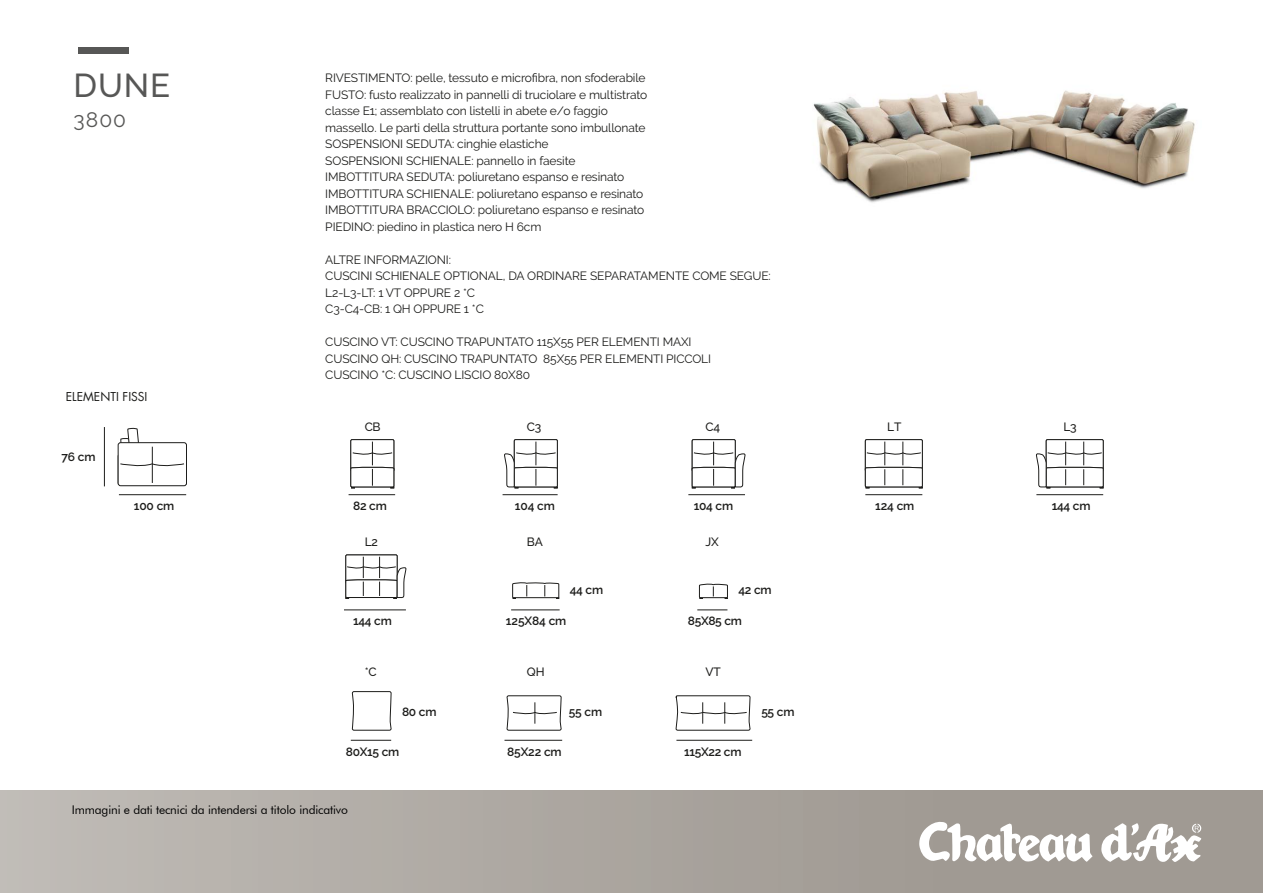
<style>
.page{position:relative;width:1263px;height:893px;background:#fff}
.page>*{position:absolute;margin:0;border:0;box-sizing:border-box;transform-origin:0 0}
.t1{font:500 33px "Raleway";color:#575756}
.t2{font:21px "Raleway";color:#575756}
.t3{font:12px/16.5px "Raleway";letter-spacing:-.01em;color:#1d1d1b}
.t4{font:600 12px "Raleway";letter-spacing:-.01em;color:#1d1d1b}
.t5{font:12px "Futura BT";letter-spacing:-.01em;color:#000}
.t6{font:500 12px "Raleway";letter-spacing:-.035em;color:#1d1d1b}
.t7{font:12px "Futura";color:#1d1d1b}
</style>
<div class="page">
<div style="left:78px;top:47px;width:51px;height:7px;background:#575756"></div>
<div style="left:0;top:790px;width:1263px;height:103px;background:linear-gradient(to right,#beb9b4,#9a938c)"></div>
<svg style="left:919px;top:821px;width:173px;height:42px"></svg>
<svg style="left:1101px;top:823px;width:100px;height:39px"></svg>
<hr style="left:104px;top:427px;width:1px;height:59px;background:#1d1d1b">
<hr style="left:349px;top:494px;width:46px;height:1px;background:#1d1d1b">
<hr style="left:503px;top:494px;width:55px;height:1px;background:#1d1d1b">
<hr style="left:688px;top:494px;width:57px;height:1px;background:#1d1d1b">
<hr style="left:865px;top:494px;width:57px;height:1px;background:#1d1d1b">
<hr style="left:1036px;top:494px;width:67px;height:1px;background:#1d1d1b">
<hr style="left:344px;top:610px;width:62px;height:1px;background:#1d1d1b">
<hr style="left:511px;top:610px;width:49px;height:1px;background:#1d1d1b">
<hr style="left:697px;top:610px;width:30px;height:1px;background:#1d1d1b">
<hr style="left:351px;top:740px;width:40px;height:1px;background:#1d1d1b">
<hr style="left:504px;top:740px;width:58px;height:1px;background:#1d1d1b">
<hr style="left:676px;top:740px;width:76px;height:1px;background:#1d1d1b">
<img style="left:813px;top:90px;width:382px;height:113px">
<svg style="left:117px;top:427px;width:70px;height:69px"></svg>
<div style="left:350px;top:439px;width:44px;height:32px;border:1px solid #1d1d1b"></div>
<svg style="left:350px;top:442px;width:44px;height:46px"></svg>
<div style="left:514px;top:439px;width:44px;height:32px;border:1px solid #1d1d1b"></div>
<svg style="left:504px;top:442px;width:54px;height:46px"></svg>
<div style="left:692px;top:439px;width:43px;height:32px;border:1px solid #1d1d1b"></div>
<svg style="left:691px;top:442px;width:55px;height:46px"></svg>
<div style="left:865px;top:439px;width:58px;height:32px;border:1px solid #1d1d1b"></div>
<svg style="left:865px;top:442px;width:58px;height:46px"></svg>
<div style="left:1046px;top:439px;width:57px;height:32px;border:1px solid #1d1d1b"></div>
<svg style="left:1036px;top:442px;width:68px;height:46px"></svg>
<div style="left:345px;top:555px;width:52px;height:29px;border:1px solid #1d1d1b"></div>
<svg style="left:345px;top:557px;width:61px;height:42px"></svg>
<svg style="left:512px;top:582px;width:47px;height:17px"></svg>
<svg style="left:699px;top:583px;width:29px;height:16px"></svg>
<svg style="left:352px;top:691px;width:40px;height:40px"></svg>
<svg style="left:506px;top:695px;width:56px;height:36px"></svg>
<svg style="left:675px;top:695px;width:76px;height:36px"></svg>
<h1 class="t1" style="left:74px;top:67px;width:98px">DUNE</h1>
<h2 class="t2" style="left:74px;top:107px;width:54px">3800</h2>
<p class="t7" style="left:66px;top:389px;width:83px">ELEMENTI FISSI</p>
<p class="t4" style="left:61px;top:449px;width:36px">76 cm</p>
<p class="t4" style="left:134px;top:499px;width:42px">100 cm</p>
<p class="t3" style="left:325px;top:70px;width:324px">RIVESTIMENTO: pelle, tessuto e microfibra, non sfoderabile FUSTO: fusto realizzato in pannelli di truciolare e multistrato classe E1; assemblato con listelli in abete e/o faggio massello. Le parti della struttura portante sono imbullonate SOSPENSIONI SEDUTA: cinghie elastiche<br>SOSPENSIONI SCHIENALE: pannello in faesite IMBOTTITURA SEDUTA: poliuretano espanso e resinato IMBOTTITURA SCHIENALE: poliuretano espanso e resinato IMBOTTITURA BRACCIOLO: poliuretano espanso e resinato PIEDINO: piedino in plastica nero H 6cm</p>
<p class="t3" style="left:325px;top:251px;width:447px">ALTRE INFORMAZIONI:<br>CUSCINI SCHIENALE OPTIONAL, DA ORDINARE SEPARATAMENTE COME SEGUE:<br>L2-L3-LT: 1 VT OPPURE 2 *C<br>C3-C4-CB: 1 QH OPPURE 1 *C</p>
<p class="t3" style="left:325px;top:334px;width:387px">CUSCINO VT: CUSCINO TRAPUNTATO 115X55 PER ELEMENTI MAXI<br>CUSCINO QH: CUSCINO TRAPUNTATO 85X55 PER ELEMENTI PICCOLI<br>CUSCINO *C: CUSCINO LISCIO 80X80</p>
<p class="t6" style="left:365px;top:419px;width:17px">CB</p>
<p class="t6" style="left:527px;top:419px;width:16px">C3</p>
<p class="t6" style="left:705px;top:419px;width:16px">C4</p>
<p class="t4" style="left:353px;top:499px;width:35px">82 cm</p>
<p class="t6" style="left:365px;top:535px;width:15px">L2</p>
<p class="t4" style="left:515px;top:499px;width:42px">104 cm</p>
<p class="t6" style="left:527px;top:534px;width:18px">BA</p>
<p class="t4" style="left:694px;top:499px;width:41px">104 cm</p>
<p class="t6" style="left:705px;top:535px;width:15px">JX</p>
<p class="t4" style="left:353px;top:614px;width:40px">144 cm</p>
<p class="t4" style="left:570px;top:583px;width:35px">44 cm</p>
<p class="t4" style="left:738px;top:583px;width:35px">42 cm</p>
<p class="t4" style="left:506px;top:614px;width:62px">125X84 cm</p>
<p class="t4" style="left:688px;top:614px;width:56px">85X85 cm</p>
<p class="t6" style="left:365px;top:665px;width:13px">*C</p>
<p class="t6" style="left:527px;top:665px;width:19px">QH</p>
<p class="t6" style="left:705px;top:665px;width:17px">VT</p>
<p class="t4" style="left:402px;top:705px;width:36px">80 cm</p>
<p class="t4" style="left:569px;top:705px;width:35px">55 cm</p>
<p class="t4" style="left:761px;top:705px;width:35px">55 cm</p>
<p class="t4" style="left:346px;top:745px;width:55px">80X15 cm</p>
<p class="t4" style="left:507px;top:745px;width:56px">85X22 cm</p>
<p class="t4" style="left:684px;top:745px;width:59px">115X22 cm</p>
<p class="t5" style="left:72px;top:803px;width:278px">Immagini e dati tecnici da intendersi a titolo indicativo</p>
<p class="t6" style="left:887px;top:419px;width:16px">LT</p>
<p class="t4" style="left:875px;top:499px;width:41px">124 cm</p>
<p class="t6" style="left:1063px;top:419px;width:15px">L3</p>
<p class="t4" style="left:1052px;top:499px;width:40px">144 cm</p>
</div>
